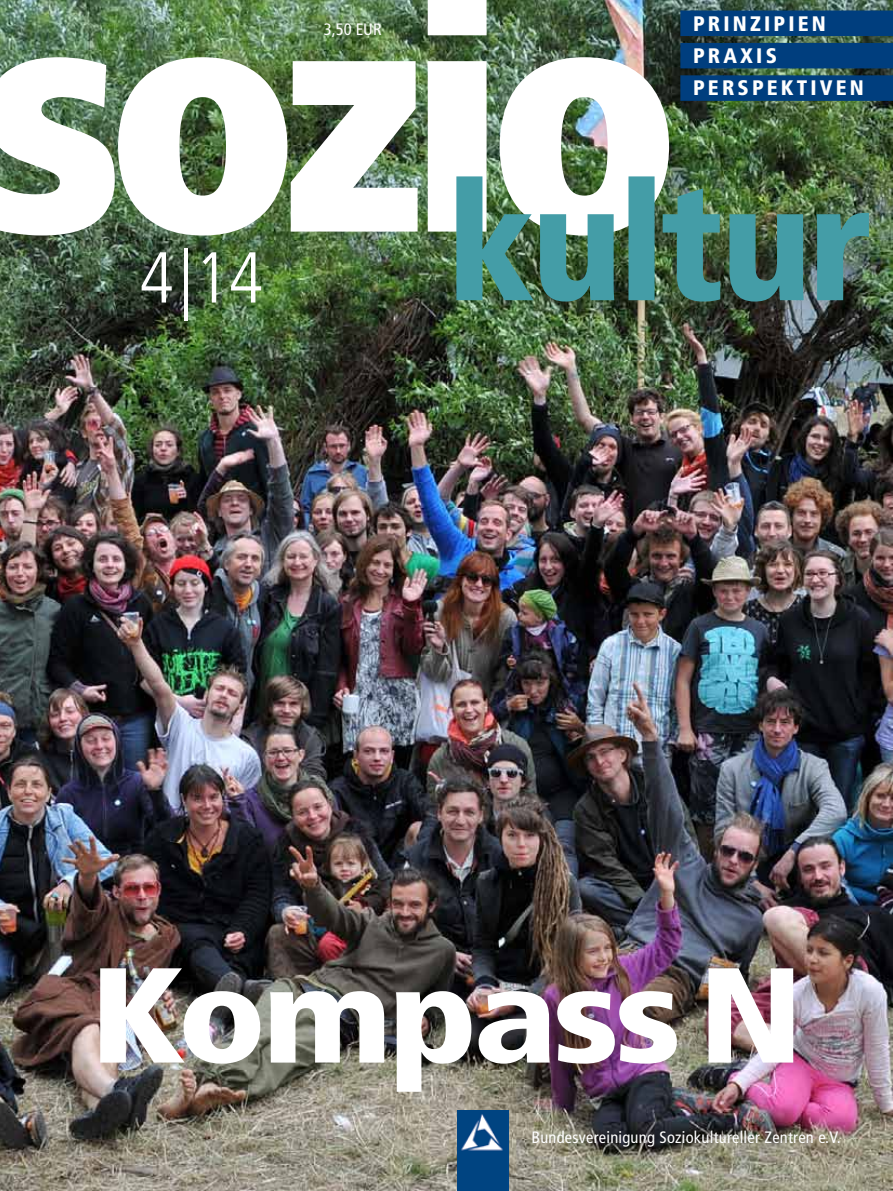
<style>
.page{position:relative;width:893px;height:1191px;background:#fff}
.page>*{position:absolute;margin:0;border:0;box-sizing:border-box;transform-origin:0 0}
.t1{font:900 condensed 135px "Frutiger LT Com";letter-spacing:-.03em;color:#fff;scale:1.16 1}
.t2{font:300 condensed 72px "Frutiger LT Com";color:#fff}
.t3{font:900 condensed 21px/32.4px "Frutiger LT Com";letter-spacing:.15em;color:#fff}
.t4{font:condensed 16.5px "Frutiger LT Com";letter-spacing:.015em;color:#fff}
</style>
<div class="page">
<img style="left:0;top:0;width:893px;height:1191px">
<div style="left:680px;top:11px;width:213px;height:25px;background:#003e7e"></div>
<div style="left:680px;top:43px;width:213px;height:25px;background:#003e7e"></div>
<div style="left:680px;top:75px;width:213px;height:26px;background:#003e7e"></div>
<img style="left:457px;top:1110px;width:51px;height:81px">
<img style="left:0;top:0;width:669px;height:235px">
<img style="left:456px;top:176px;width:413px;height:125px">
<p class="t4" style="left:324px;top:20px;width:59px">3,50 EUR</p>
<h2 class="t2" style="left:139px;top:236px;width:125px">4|14</h2>
<p class="t3" style="left:693px;top:7px;width:172px">PRINZIPIEN<br>PRAXIS<br>PERSPEKTIVEN</p>
<h1 class="t1" style="left:90px;top:934px;width:616px">Kompass N</h1>
<p class="t4" style="left:531px;top:1127px;width:311px">Bundesvereinigung Soziokultureller Zentren e.V.</p>
</div>
